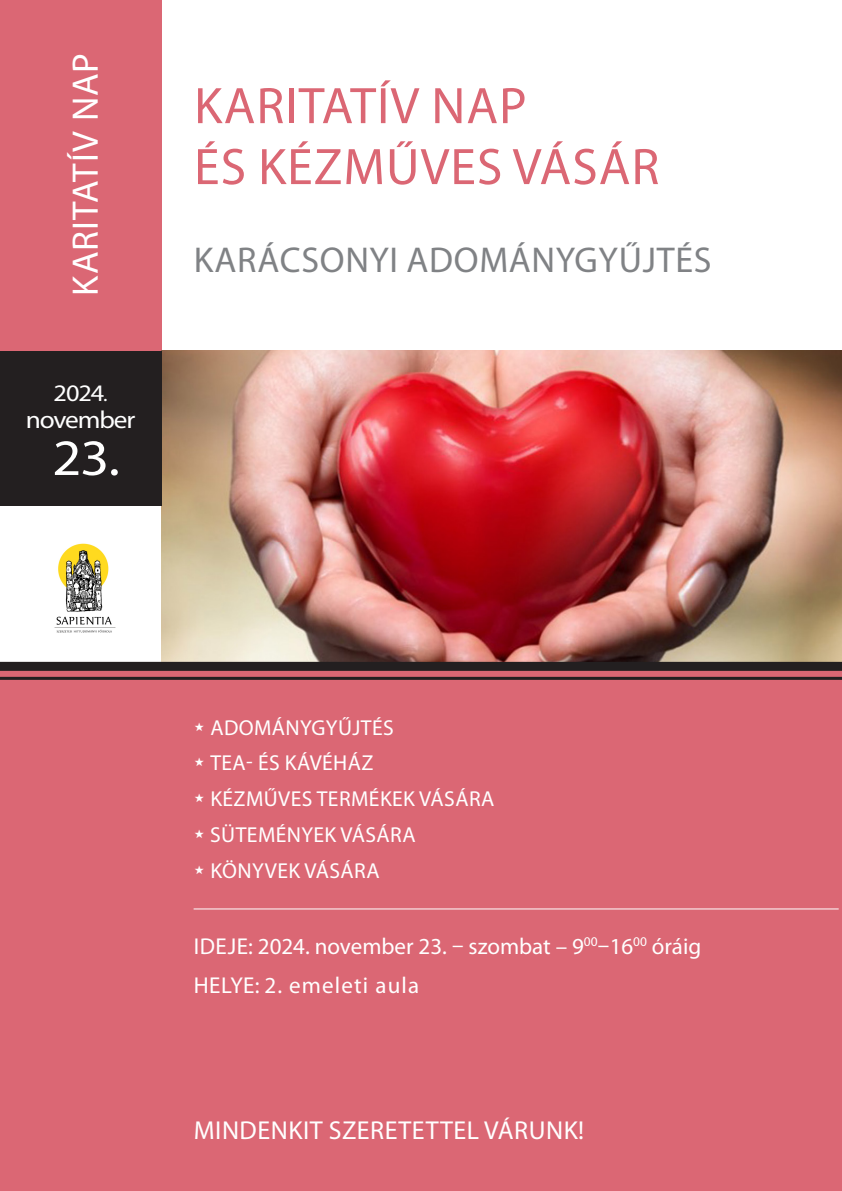
<style>
.page{position:relative;width:842px;height:1191px;background:#fff}
.page>*{position:absolute;margin:0;border:0;box-sizing:border-box;transform-origin:0 0}
.t1{font:51.7px "Myriad Pro";letter-spacing:.02em;color:#db6774}
.t2{font:51.2px "Myriad Pro";color:#fff;scale:1.11 1}
.t3{font:37px "Myriad Pro";letter-spacing:.02em;color:#fff}
.t4{font:36px "Myriad Pro";letter-spacing:.02em;color:#808285}
.t5{font:26px "Myriad Pro";letter-spacing:.02em;color:#fff}
.t6{font:24.7px "Myriad Pro";letter-spacing:-.04em;color:#fff;scale:1.11 1}
.t7{font:23.8px "Myriad Pro";color:#fff;scale:1.11 1}
.t8{font:23px "Myriad Pro";color:#fff}
.t9{font:23px "Myriad Pro";letter-spacing:.05em;color:#fff}
.t10{font:21.7px "Myriad Pro";letter-spacing:.02em;color:#fff}
.s1{font-size:19.2px}
</style>
<div class="page">
<img style="left:54px;top:543px;width:62px;height:90px">
<div style="left:0;top:0;width:162px;height:351px;background:#db6774"></div>
<div style="left:0;top:662px;width:842px;height:529px;background:#db6774"></div>
<hr style="left:194px;top:908px;width:645px;height:1px;background:#fff">
<img style="left:161px;top:351px;width:681px;height:311px">
<div style="left:0;top:351px;width:162px;height:154px;background:#231f20"></div>
<div style="left:0;top:662px;width:842px;height:9px;background:#231f20"></div>
<hr style="left:0;top:677px;width:842px;height:3px;background:#231f20">
<p class="t3" style="left:62px;top:296px;width:245px;rotate:-90deg">KARITATÍV NAP</p>
<p class="t7" style="left:54px;top:378px;width:50px">2024<span class="s1">.</span></p>
<p class="t6" style="left:26px;top:405px;width:100px">november</p>
<p class="t2" style="left:52px;top:426px;width:62px">23.</p>
<p class="t1" style="left:194px;top:74px;width:334px">KARITATÍV NAP</p>
<p class="t1" style="left:194px;top:135px;width:467px">ÉS KÉZMŰVES VÁSÁR</p>
<p class="t4" style="left:194px;top:237px;width:519px">KARÁCSONYI ADOMÁNYGYŰJTÉS</p>
<p class="t10" style="left:210px;top:714px;width:185px">ADOMÁNYGYŰJTÉS</p>
<p class="t10" style="left:210px;top:749px;width:165px">TEA- ÉS KÁVÉHÁZ</p>
<p class="t10" style="left:210px;top:785px;width:286px">KÉZMŰVES TERMÉKEK VÁSÁRA</p>
<p class="t10" style="left:210px;top:821px;width:207px">SÜTEMÉNYEK VÁSÁRA</p>
<p class="t10" style="left:210px;top:857px;width:171px">KÖNYVEK VÁSÁRA</p>
<p class="t8" style="left:194px;top:931px;width:509px">IDEJE: 2024. november 23. – szombat – 9<sup>00</sup>–16<sup>00</sup> óráig</p>
<p class="t9" style="left:194px;top:970px;width:227px">HELYE: 2. emeleti aula</p>
<p class="t5" style="left:194px;top:1114px;width:392px">MINDENKIT SZERETETTEL VÁRUNK!</p>
</div>
